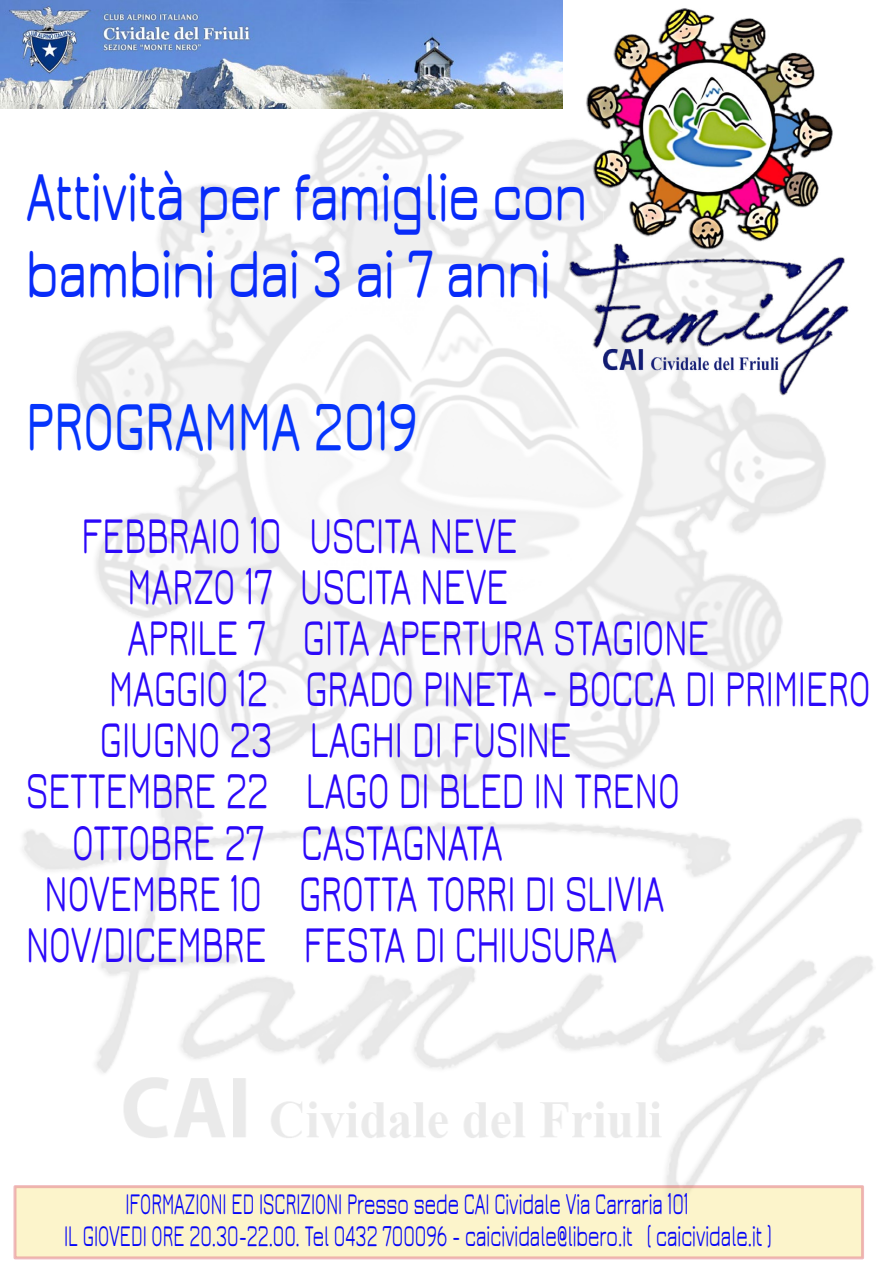
<style>
.page{position:relative;width:893px;height:1263px;background:#fff}
.page>*{position:absolute;margin:0;border:0;box-sizing:border-box;transform-origin:0 0}
.t1{font:600 73.5px/76.9px "Jura";color:#082bf9;scale:.67 1}
.t2{font:600 73.5px "Jura";color:#0635fc;scale:.67 1}
.t3{font:500 54px "Jura";color:#2b08f9;scale:.67 1}
.t4{font:500 31.5px/32px "Jura";color:#0606f7;scale:.59 1}
</style>
<div class="page">
<img style="left:13px;top:110px;width:860px;height:1118px">
<img style="left:0;top:0;width:562px;height:109px">
<div style="left:15px;top:1187px;width:847px;height:71px;background:#fcf4cb"></div>
<img style="left:562px;top:0;width:293px;height:401px">
<h1 class="t1" style="left:26px;top:159px;width:839px">Attività per famiglie con bambini dai 3 ai 7 anni</h1>
<h1 class="t2" style="left:26px;top:390px;width:586px">PROGRAMMA 2019</h1>
<p class="t3" style="left:81px;top:509px;width:653px">FEBBRAIO 10 USCITA NEVE</p>
<p class="t3" style="left:128px;top:560px;width:570px">MARZO 17 USCITA NEVE</p>
<p class="t3" style="left:128px;top:611px;width:870px">APRILE 7 GITA APERTURA STAGIONE</p>
<p class="t3" style="left:109px;top:662px;width:1138px">MAGGIO 12 GRADO PINETA - BOCCA DI PRIMIERO</p>
<p class="t3" style="left:100px;top:714px;width:706px">GIUGNO 23 LAGHI DI FUSINE</p>
<p class="t3" style="left:26px;top:765px;width:977px">SETTEMBRE 22 LAGO DI BLED IN TRENO</p>
<p class="t3" style="left:72px;top:816px;width:644px">OTTOBRE 27 CASTAGNATA</p>
<p class="t3" style="left:45px;top:867px;width:927px">NOVEMBRE 10 GROTTA TORRI DI SLIVIA</p>
<p class="t3" style="left:26px;top:918px;width:884px">NOV/DICEMBRE FESTA DI CHIUSURA</p>
<p class="t4" style="left:64px;top:1188px;width:1201px;text-indent:61px">IFORMAZIONI ED ISCRIZIONI Presso sede CAI Cividale Via Carraria 101<br>IL GIOVEDI ORE 20.30-22.00. Tel 0432 700096 - caicividale@libero.it ( caicividale.it )</p>
</div>
